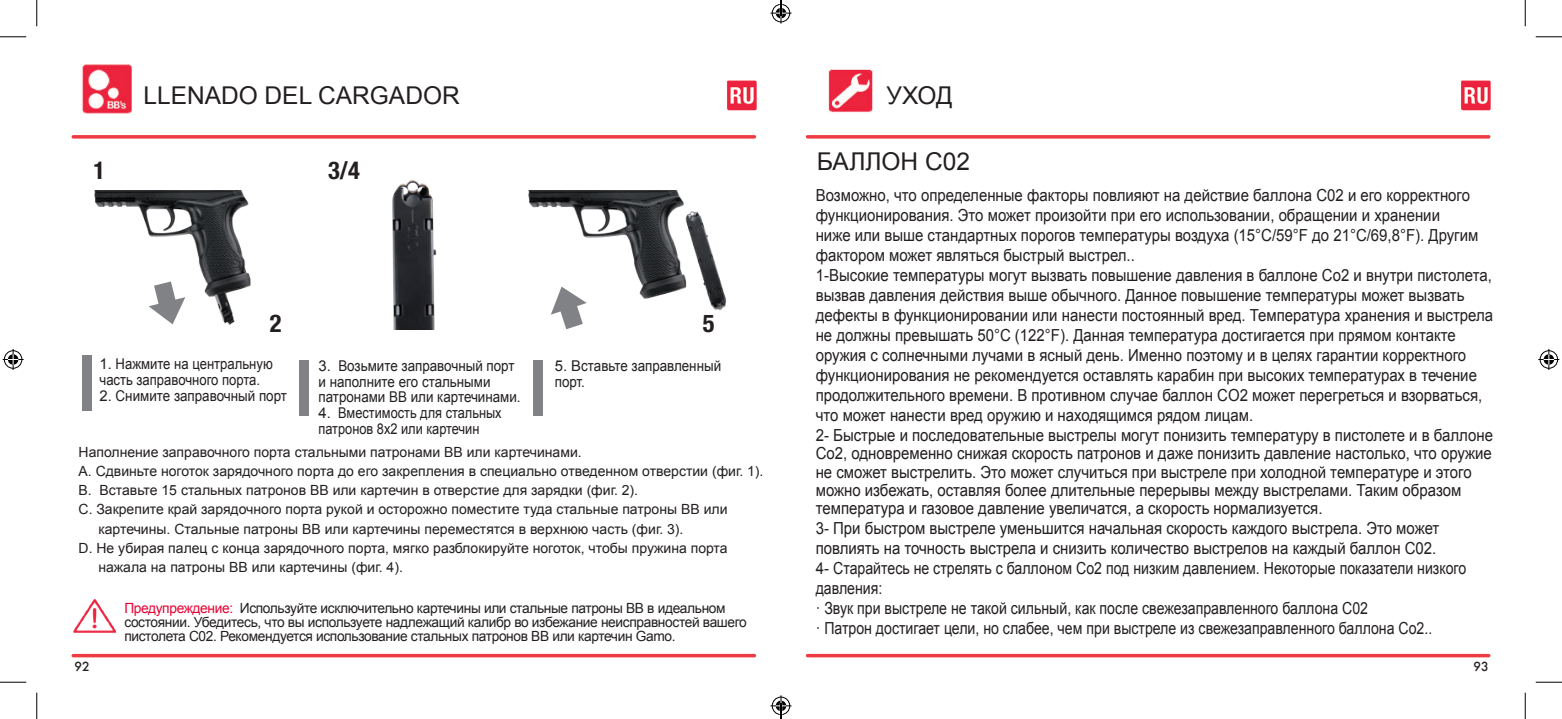
<style>
.page{position:relative;width:1562px;height:719px;background:#fff}
.page>*{position:absolute;margin:0;border:0;box-sizing:border-box;transform-origin:0 0}
.t1{font:24.5px "Arial";color:#231f20}
.t2{font:700 condensed 24.5px "Helvetica Neue";color:#231f20}
.t3{font:16.62px/19.9px "Arial";color:#231f20;scale:.9 1}
.t4{font:14.88px/15.8px "Arial";color:#231f20}
.t5{font:14px "Arial";color:#231f20}
.t6{font:14px/14px "Arial";letter-spacing:-.025em;color:#231f20}
.t7{font:500 12.25px "Futura";color:#231f20}
.s1{color:#e80032}
</style>
<div class="page">
<img style="left:727px;top:80px;width:30px;height:31px">
<img style="left:1461px;top:80px;width:30px;height:31px">
<hr style="left:73px;top:135px;width:681px;height:3px;background:#ee3a41">
<svg style="left:73px;top:653px;width:681px;height:4px;fill:#ee3a41"></svg>
<hr style="left:807px;top:135px;width:681px;height:3px;background:#ee3a41">
<svg style="left:807px;top:653px;width:681px;height:4px;fill:#ee3a41"></svg>
<img style="left:82px;top:64px;width:51px;height:50px">
<img style="left:73px;top:599px;width:43px;height:34px">
<div style="left:82px;top:355px;width:10px;height:55px;background:#808285"></div>
<div style="left:299px;top:360px;width:10px;height:55px;background:#808285"></div>
<div style="left:533px;top:360px;width:10px;height:55px;background:#808285"></div>
<img style="left:94px;top:191px;width:157px;height:134px">
<img style="left:392px;top:179px;width:45px;height:150px">
<img style="left:528px;top:191px;width:199px;height:137px">
<img style="left:828px;top:69px;width:45px;height:44px">
<svg style="left:0;top:36px;width:26px;height:1px"></svg>
<svg style="left:1535px;top:36px;width:27px;height:1px"></svg>
<svg style="left:0;top:681px;width:26px;height:1px"></svg>
<svg style="left:1535px;top:681px;width:27px;height:1px"></svg>
<svg style="left:36px;top:0;width:1px;height:26px"></svg>
<svg style="left:36px;top:692px;width:1px;height:26px"></svg>
<svg style="left:1525px;top:0;width:1px;height:26px"></svg>
<svg style="left:1525px;top:692px;width:1px;height:26px"></svg>
<svg style="left:3px;top:349px;width:21px;height:21px"></svg>
<svg style="left:1538px;top:349px;width:21px;height:21px"></svg>
<svg style="left:770px;top:0;width:21px;height:24px"></svg>
<svg style="left:770px;top:695px;width:21px;height:23px"></svg>
<h1 class="t2" style="left:93px;top:155px;width:13px">1</h1>
<h1 class="t1" style="left:143px;top:79px;width:318px">LLENADO DEL CARGADOR</h1>
<h1 class="t2" style="left:328px;top:155px;width:33px">3/4</h1>
<h1 class="t2" style="left:270px;top:308px;width:13px">2</h1>
<h1 class="t2" style="left:703px;top:308px;width:13px">5</h1>
<p class="t4" style="left:100px;top:356px;width:175px">1. Нажмите на центральную часть заправочного порта.</p>
<p class="t4" style="left:100px;top:388px;width:189px">2. Снимите заправочный порт</p>
<p class="t4" style="left:318px;top:358px;width:204px">3. Возьмите заправочный порт и наполните его стальными патронами BB или картечинами.</p>
<p class="t4" style="left:318px;top:405px;width:185px">4. Вместимость для стальных патронов 8x2 или картечин</p>
<p class="t4" style="left:555px;top:358px;width:168px">5. Bставьте заправленный порт.</p>
<p class="t5" style="left:79px;top:442px;width:505px">Наполнение заправочного порта стальными патронами BB или картечинами.</p>
<p class="t5" style="left:79px;top:461px;width:686px">A. Сдвиньте ноготок зарядочного порта до его закрепления в специально отведенном отверстии (фиг. 1).</p>
<p class="t5" style="left:79px;top:481px;width:561px">B. Вставьте 15 стальных патронов BB или картечин в отверстие для зарядки (фиг. 2).</p>
<p class="t5" style="left:79px;top:500px;width:650px">C. Закрепите край зарядочного порта рукой и осторожно поместите туда стальные патроны BB или</p>
<p class="t5" style="left:98px;top:519px;width:586px">картечины. Стальные патроны BB или картечины переместятся в верхнюю часть (фиг. 3).</p>
<p class="t5" style="left:79px;top:538px;width:650px">D. Не убирая палец с конца зарядочного порта, мягко разблокируйте ноготок, чтобы пружина порта</p>
<p class="t5" style="left:98px;top:558px;width:306px">нажала на патроны BB или картечины (фиг. 4).</p>
<p class="t6" style="left:124px;top:601px;width:624px"><span class="s1">Предупреждение:</span> Используйте исключительно картечины или стальные патроны BB в идеальном состоянии. Убедитесь, что вы используете надлежащий калибр во избежание неисправностей вашего пистолета C02. Рекомендуется использование стальных патронов BB или картечин Gamo.</p>
<h1 class="t1" style="left:886px;top:80px;width:68px">УХОД</h1>
<h1 class="t1" style="left:817px;top:145px;width:155px">БАЛЛОН C02</h1>
<p class="t3" style="left:816px;top:186px;width:754px">Возможно, что определенные факторы повлияют на действие баллона C02 и его корректного функционирования. Это может произойти при его использовании, обращении и хранении<br>ниже или выше стандартных порогов температуры воздуха (15°C/59°F до 21°C/69,8°F). Другим фактором может являться быстрый выстрел..<br>1-Высокие температуры могут вызвать повышение давления в баллоне Co2 и внутри пистолета, вызвав давления действия выше обычного. Данное повышение температуры может вызвать дефекты в функционировании или нанести постоянный вред. Температура хранения и выстрела не должны превышать 50°C (122°F). Данная температура достигается при прямом контакте оружия с солнечными лучами в ясный день. Именно поэтому и в целях гарантии корректного функционирования не рекомендуется оставлять карабин при высоких температурах в течение продолжительного времени. В противном случае баллон CO2 может перегреться и взорваться, что может нанести вред оружию и находящимся рядом лицам.<br>2- Быстрые и последовательные выстрелы могут понизить температуру в пистолете и в баллоне</p>
<p class="t3" style="left:816px;top:444px;width:753px;line-height:18.4px">Co2, одновременно снижая скорость патронов и даже понизить давление настолько, что оружие не сможет выстрелить. Это может случиться при выстреле при холодной температуре и этого можно избежать, оставляя более длительные перерывы между выстрелами. Таким образом температура и газовое давление увеличатся, а скорость нормализуется.</p>
<p class="t3" style="left:816px;top:518px;width:724px">3- При быстром выстреле уменьшится начальная скорость каждого выстрела. Это может повлиять на точность выстрела и снизить количество выстрелов на каждый баллон C02.<br>4- Старайтесь не стрелять с баллоном Co2 под низким давлением. Некоторые показатели низкого давления:<br>· Звук при выстреле не такой сильный, как после свежезаправленного баллона C02<br>· Патрон достигает цели, но слабее, чем при выстреле из свежезаправленного баллона Co2..</p>
<p class="t7" style="left:75px;top:658px;width:17px">92</p>
<p class="t7" style="left:1473px;top:658px;width:17px">93</p>
</div>
